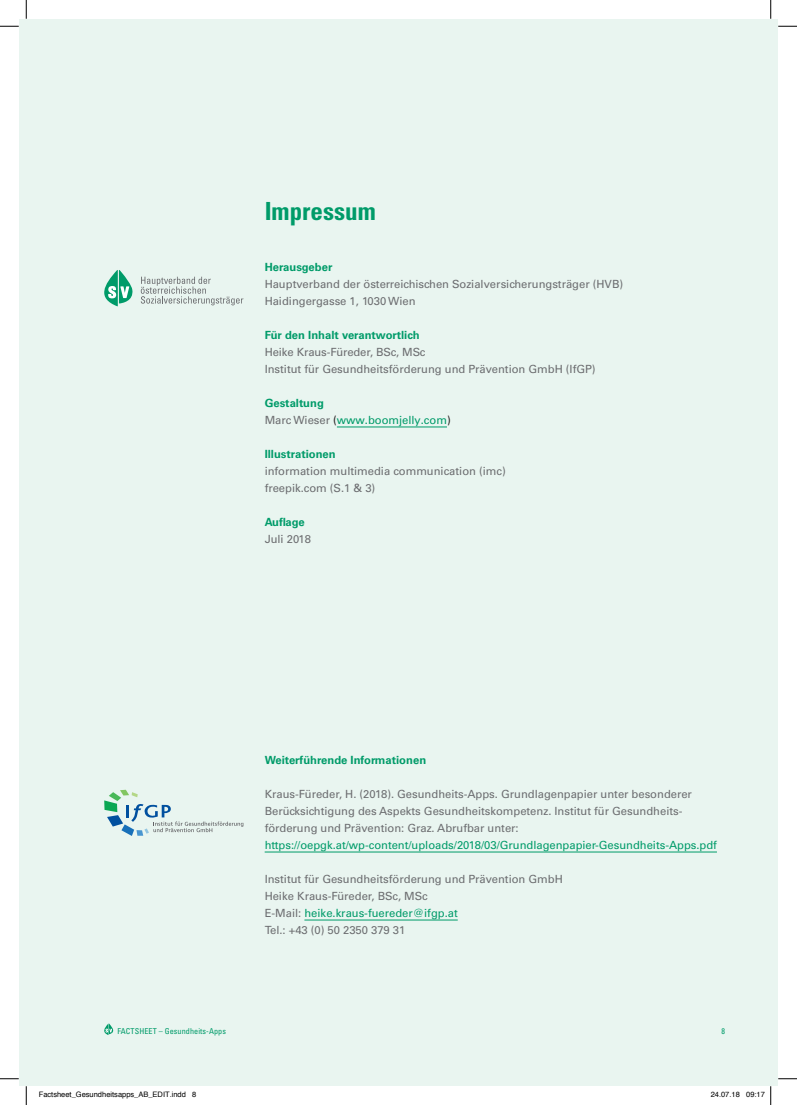
<style>
.page{position:relative;width:797px;height:1105px;background:#fff}
.page>*{position:absolute;margin:0;border:0;box-sizing:border-box;transform-origin:0 0}
.t1{font:700 condensed 25px "Univers LT Std";color:#009b69}
.t2{font:11.25px/17px "Univers LT Std";letter-spacing:-.005em;color:#6c6d70}
.t3{font:11.25px/17px "Univers LT Std";letter-spacing:-.005em;color:#009b69}
.t4{font:700 11.25px "Univers LT Std";color:#009b69}
.t5{font:condensed 8.12px "Univers LT Std";letter-spacing:.01em;color:#009b69}
.t6{font:7.5px "Helvetica";color:#000}
.s1{font-weight:700}
.s2{color:#6c6d70}
.s3{color:#231f20}
.s4{color:#009b69}
</style>
<div class="page">
<div style="left:19px;top:19px;width:758px;height:1067px;background:#e9f5f0"></div>
<svg style="left:104px;top:1023px;width:9px;height:12px"></svg>
<hr style="left:337px;top:427px;width:110px;height:1px;background:#009b69">
<hr style="left:265px;top:852px;width:452px;height:1px;background:#009b69">
<hr style="left:304px;top:920px;width:154px;height:1px;background:#009b69">
<svg style="left:104px;top:790px;width:139px;height:46px"></svg>
<svg style="left:104px;top:270px;width:29px;height:36px"></svg>
<svg style="left:141px;top:277px;width:102px;height:28px"></svg>
<svg style="left:0;top:25px;width:19px;height:2px"></svg>
<svg style="left:778px;top:25px;width:19px;height:2px"></svg>
<svg style="left:0;top:1078px;width:19px;height:1px"></svg>
<svg style="left:778px;top:1078px;width:19px;height:1px"></svg>
<svg style="left:25px;top:0;width:2px;height:19px"></svg>
<svg style="left:25px;top:1086px;width:2px;height:19px"></svg>
<svg style="left:770px;top:0;width:1px;height:19px"></svg>
<svg style="left:770px;top:1086px;width:1px;height:19px"></svg>
<h1 class="t1" style="left:265px;top:196px;width:113px">Impressum</h1>
<p class="t4" style="left:265px;top:261px;width:69px">Herausgeber</p>
<p class="t2" style="left:265px;top:276px;width:360px">Hauptverband der österreichischen Sozialversicherungsträger (HVB)<br>Haidingergasse 1, 1030 Wien</p>
<p class="t4" style="left:265px;top:329px;width:156px">Für den Inhalt verantwortlich</p>
<p class="t2" style="left:265px;top:344px;width:332px">Heike Kraus-Füreder, BSc, MSc<br>Institut für Gesundheitsförderung und Prävention GmbH (IfGP)</p>
<p class="t3" style="left:265px;top:395px;width:187px"><span class="s1">Gestaltung<br></span><span class="s2">Marc Wieser</span> <span class="s3">(</span>www.boomjelly.com<span class="s3">)</span></p>
<p class="t4" style="left:265px;top:448px;width:73px">Illustrationen</p>
<p class="t2" style="left:265px;top:463px;width:243px">information multimedia communication (imc) freepik.com (S.1 &amp; 3)</p>
<p class="t4" style="left:265px;top:516px;width:42px">Auflage</p>
<p class="t2" style="left:265px;top:531px;width:48px">Juli 2018</p>
<p class="t4" style="left:265px;top:754px;width:163px">Weiterführende Informationen</p>
<p class="t2" style="left:265px;top:786px;width:429px">Kraus-Füreder, H. (2018). Gesundheits-Apps. Grundlagenpapier unter besonderer<br>Berücksichtigung des Aspekts Gesundheitskompetenz. Institut für Gesundheits&shy;förderung und Prävention: Graz. Abrufbar unter:</p>
<p class="t3" style="left:265px;top:837px;width:454px">https://oepgk.at/wp-content/uploads/2018/03/Grundlagenpapier-Gesundheits-Apps.pdf</p>
<p class="t2" style="left:265px;top:871px;width:300px">Institut für Gesundheitsförderung und Prävention GmbH Heike Kraus-Füreder, BSc, MSc<br>E-Mail: <span class="s4">heike.kraus-fuereder@ifgp.at<br></span>Tel.: +43 (0) 50 2350 379 31</p>
<p class="t5" style="left:117px;top:1026px;width:110px">FACTSHEET – Gesundheits-Apps</p>
<p class="t5" style="left:721px;top:1026px;width:5px">8</p>
<p class="t6" style="left:39px;top:1089px;width:159px">Factsheet_Gesundheitsapps_AB_EDIT.indd 8</p>
<p class="t6" style="left:710px;top:1089px;width:56px">24.07.18 09:17</p>
</div>
